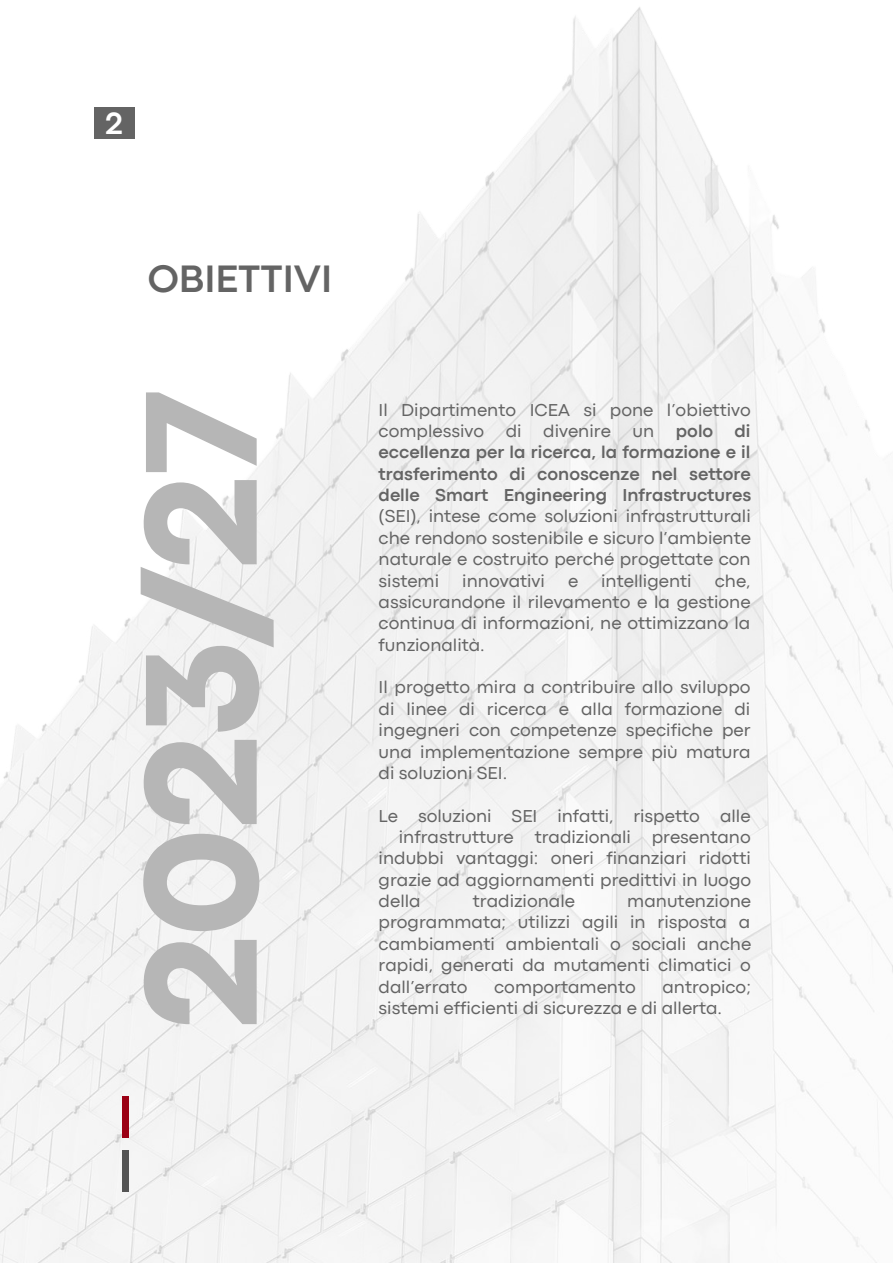
<style>
.page{position:relative;width:893px;height:1264px;background:#fff}
.page>*{position:absolute;margin:0;border:0;box-sizing:border-box;transform-origin:0 0}
.t1{font:800 166.65px "Codec Pro";color:#b6b6b6}
.t2{font:500 61.2px "Gill Sans";color:#9b0014}
.t3{font:500 61.2px "Gill Sans";color:#545454}
.t4{font:700 39.9px "Codec Pro";color:#646464}
.t5{font:700 32.25px "Codec Pro";color:#fff}
.t6{font:18px/21.3px "Codec Pro";color:#646464;text-align:justify}
.t7{font:700 18px/21.3px "Codec Pro";color:#646464;text-align:justify}
.s1{font-weight:400}
</style>
<div class="page">
<img style="left:0;top:7px;width:892px;height:1255px">
<div style="left:94px;top:107px;width:40px;height:32px;background:#646464"></div>
<h3 class="t5" style="left:105px;top:111px;width:19px">2</h3>
<h3 class="t4" style="left:148px;top:264px;width:186px">OBIETTIVI</h3>
<h1 class="t1" style="left:142px;top:1029px;width:641px;rotate:-90deg">2023/27</h1>
<h2 class="t2" style="left:118px;top:1095px;width:17px">I</h2>
<h2 class="t3" style="left:118px;top:1149px;width:17px">I</h2>
<p class="t7" style="left:378px;top:400px;width:374px"><span class="s1">Il Dipartimento ICEA si pone l’obiettivo complessivo di divenire un</span> polo di eccellenza per la ricerca, la formazione e il trasferimento di conoscenze nel settore delle Smart Engineering Infrastructures</p>
<p class="t6" style="left:378px;top:507px;width:374px">(SEI), intese come soluzioni infrastrutturali che rendono sostenibile e sicuro l’ambiente naturale e costruito perché progettate con sistemi</p>
<p class="t6" style="left:462px;top:571px;width:84px">innovativi</p>
<p class="t6" style="left:568px;top:571px;width:12px">e</p>
<p class="t6" style="left:601px;top:571px;width:92px">intelligenti</p>
<p class="t6" style="left:378px;top:571px;width:373px;text-indent:336px">che, assicurandone il rilevamento e la gestione continua di informazioni, ne ottimizzano la funzionalità.</p>
<p class="t6" style="left:378px;top:678px;width:373px">Il progetto mira a contribuire allo sviluppo di linee di ricerca e alla formazione di ingegneri con competenze specifiche per una implementazione sempre più matura di soluzioni SEI.</p>
<p class="t6" style="left:378px;top:806px;width:373px">Le soluzioni SEI infatti, rispetto alle</p>
<p class="t6" style="left:399px;top:827px;width:353px">infrastrutture tradizionali presentano</p>
<p class="t6" style="left:378px;top:849px;width:373px">indubbi vantaggi: oneri finanziari ridotti</p>
<p class="t6" style="left:378px;top:870px;width:374px">grazie ad aggiornamenti predittivi in luogo</p>
<p class="t6" style="left:378px;top:891px;width:43px">della</p>
<p class="t6" style="left:473px;top:891px;width:104px">tradizionale</p>
<p class="t6" style="left:378px;top:891px;width:374px;text-indent:249px">manutenzione programmata; utilizzi agili in risposta a cambiamenti ambientali o sociali anche rapidi, generati da mutamenti climatici o dall’errato</p>
<p class="t6" style="left:378px;top:977px;width:373px;text-indent:284px">antropico; sistemi efficienti di sicurezza e di allerta.</p>
<p class="t6" style="left:494px;top:977px;width:143px">comportamento</p>
</div>
